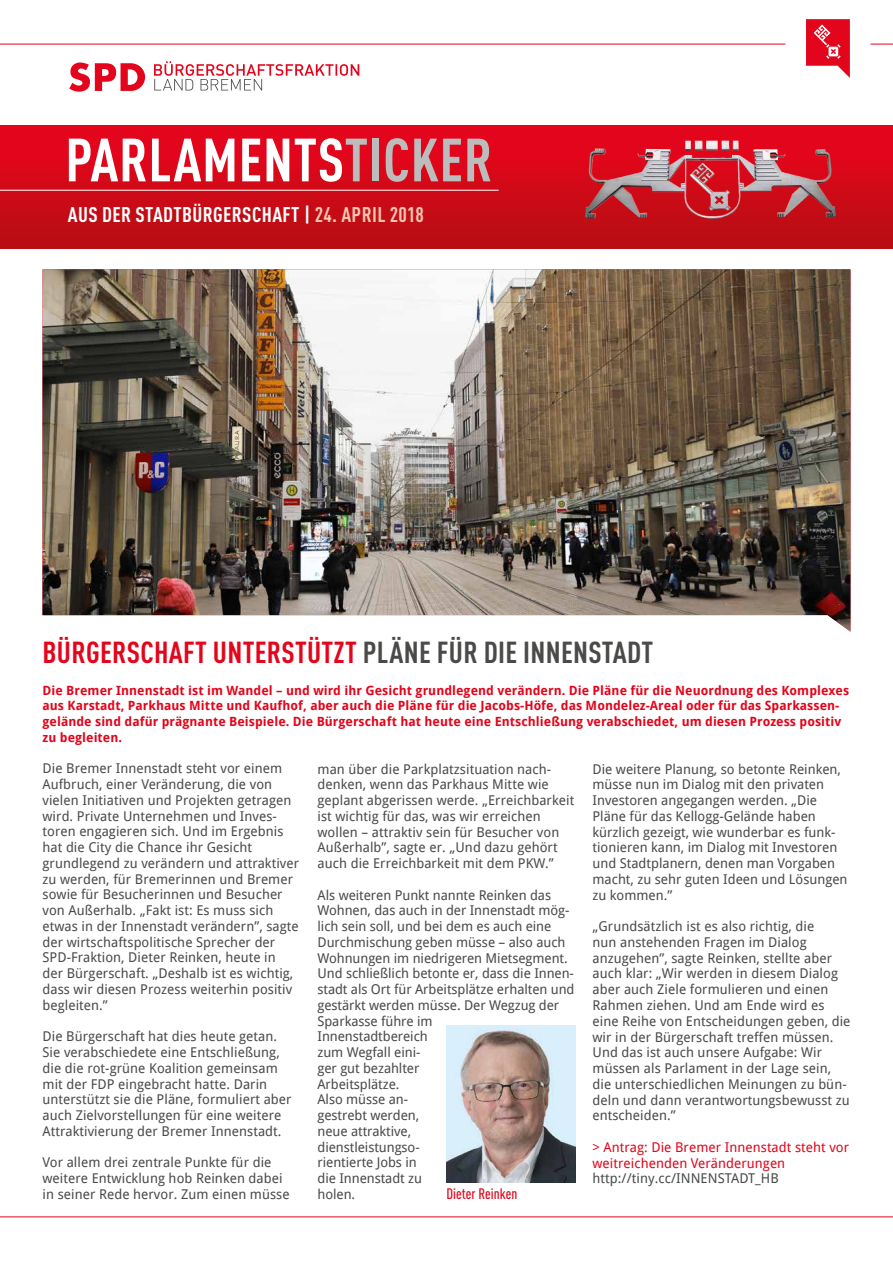
<style>
.page{position:relative;width:893px;height:1263px;background:#fff}
.page>*{position:absolute;margin:0;border:0;box-sizing:border-box;transform-origin:0 0}
.t1{font:700 condensed 60px "DINOT";letter-spacing:.01em;color:#fff}
.t2{font:700 condensed 30px "DINOT";letter-spacing:.01em;color:#e3051b}
.t3{font:700 condensed 21px "DINOT";letter-spacing:.02em;color:#fff}
.t4{font:500 condensed 15px "DINOT";letter-spacing:.005em;color:#e3051b}
.t5{font:13.5px/15.8px "Droid Sans Pro";letter-spacing:.005em;color:#4a4a49}
.t6{font:13.5px/15.8px "Droid Sans Pro";letter-spacing:.005em;color:#e3051b}
.t7{font:700 12.75px/15.8px "Droid Sans Pro";letter-spacing:.005em;color:#e3051b}
.s1{color:#bcbcbc}
.s2{color:#f9c5b2}
.s3{color:#4a4a49}
</style>
<div class="page">
<svg style="left:806px;top:19px;width:44px;height:59px"></svg>
<hr style="left:0;top:44px;width:785px;height:1px;background:#e3051b">
<svg style="left:870px;top:44px;width:23px;height:1px"></svg>
<svg style="left:154px;top:61px;width:205px;height:29px"></svg>
<svg style="left:69px;top:63px;width:76px;height:29px"></svg>
<hr style="left:0;top:1216px;width:893px;height:1px;background:#e3051b">
<div style="left:0;top:126px;width:893px;height:123px;background:linear-gradient(to bottom,#e90a23,#b51215)"></div>
<hr style="left:0;top:190px;width:499px;height:1px;background:#fff">
<img style="left:585px;top:141px;width:154px;height:77px">
<img style="left:43px;top:269px;width:807px;height:363px">
<img style="left:446px;top:1025px;width:129px;height:158px">
<h1 class="t1" style="left:65px;top:124px;width:429px">PARLAMENTS<span class="s1">TICKER</span></h1>
<h3 class="t3" style="left:68px;top:202px;width:358px">AUS DER STADTBÜRGERSCHAFT | <span class="s2">24. APRIL 2018</span></h3>
<h2 class="t2" style="left:43px;top:634px;width:612px">BÜRGERSCHAFT UNTERSTÜTZT <span class="s3">PLÄNE FÜR DIE INNENSTADT</span></h2>
<p class="t7" style="left:43px;top:682px;width:808px">Die Bremer Innenstadt ist im Wandel – und wird ihr Gesicht grundlegend verändern. Die Pläne für die Neuordnung des Komplexes aus Karstadt, Parkhaus Mitte und Kaufhof, aber auch die Pläne für die Jacobs-Höfe, das Mondelez-Areal oder für das Sparkassen&shy;gelände sind dafür prägnante Beispiele. Die Bürgerschaft hat heute eine Entschließung verabschiedet, um diesen Prozess positiv zu begleiten.</p>
<p class="t5" style="left:43px;top:760px;width:258px">Die Bremer Innenstadt steht vor einem Aufbruch, einer Veränderung, die von vielen Initiativen und Projekten getragen wird. Private Unternehmen und Inves&shy;toren engagieren sich. Und im Ergebnis hat die City die Chance ihr Gesicht grundlegend zu verändern und attraktiver zu werden, für Bremerinnen und Bremer sowie für Besucherinnen und Besucher von Außerhalb. „Fakt ist: Es muss sich etwas in der Innenstadt verändern”, sagte der wirtschaftspolitische Sprecher der SPD-Fraktion, Dieter Reinken, heute in der Bürgerschaft. „Deshalb ist es wichtig, dass wir diesen Prozess weiterhin positiv begleiten.”</p>
<p class="t5" style="left:43px;top:1028px;width:251px">Die Bürgerschaft hat dies heute getan.<br>Sie verabschiedete eine Entschließung, die die rot-grüne Koalition gemeinsam mit der FDP eingebracht hatte. Darin unterstützt sie die Pläne, formuliert aber auch Zielvorstellungen für eine weitere Attraktivierung der Bremer Innenstadt.</p>
<p class="t5" style="left:43px;top:1154px;width:249px">Vor allem drei zentrale Punkte für die weitere Entwicklung hob Reinken dabei in seiner Rede hervor. Zum einen müsse</p>
<p class="t5" style="left:317px;top:760px;width:258px">man über die Parkplatzsituation nach&shy;denken, wenn das Parkhaus Mitte wie geplant abgerissen werde. „Erreichbarkeit ist wichtig für das, was wir erreichen wollen – attraktiv sein für Besucher von Außerhalb”, sagte er. „Und dazu gehört auch die Erreichbarkeit mit dem PKW.”</p>
<p class="t5" style="left:317px;top:886px;width:258px">Als weiteren Punkt nannte Reinken das<br>Wohnen, das auch in der Innenstadt mög&shy;lich sein soll, und bei dem es auch eine<br>Durchmischung geben müsse – also auch<br>Wohnungen im niedrigeren Mietsegment.<br>Und schließlich betonte er, dass die Innen&shy;stadt als Ort für Arbeitsplätze erhalten und gestärkt werden müsse. Der Wegzug der<br>Sparkasse führe im<br>Innenstadtbereich<br>zum Wegfall eini-<br>ger gut bezahlter<br>Arbeitsplätze.<br>Also müsse an-<br>gestrebt werden,<br>neue attraktive,<br>dienstleistungso-<br>rientierte Jobs in<br>die Innenstadt zu<br>holen.</p>
<p class="t5" style="left:592px;top:760px;width:257px">Die weitere Planung, so betonte Reinken, müsse nun im Dialog mit den privaten Investoren angegangen werden. „Die Pläne für das Kellogg-Gelände haben kürzlich gezeigt, wie wunderbar es funk&shy;tionieren kann, im Dialog mit Investoren und Stadtplanern, denen man Vorgaben macht, zu sehr guten Ideen und Lösungen zu kommen.”</p>
<p class="t5" style="left:592px;top:918px;width:259px">„Grundsätzlich ist es also richtig, die<br>nun anstehenden Fragen im Dialog anzugehen”, sagte Reinken, stellte aber auch klar: „Wir werden in diesem Dialog aber auch Ziele formulieren und einen Rahmen ziehen. Und am Ende wird es eine Reihe von Entscheidungen geben, die wir in der Bürgerschaft treffen müssen.<br>Und das ist auch unsere Aufgabe: Wir müssen als Parlament in der Lage sein, die unterschiedlichen Meinungen zu bün&shy;deln und dann verantwortungsbewusst zu entscheiden.”</p>
<p class="t6" style="left:592px;top:1139px;width:258px">&gt; Antrag: Die Bremer Innenstadt steht vor weitreichenden Veränderungen</p>
<p class="t5" style="left:592px;top:1170px;width:188px">http://tiny.cc/INNENSTADT_HB</p>
<p class="t4" style="left:446px;top:1184px;width:72px">Dieter Reinken</p>
</div>
